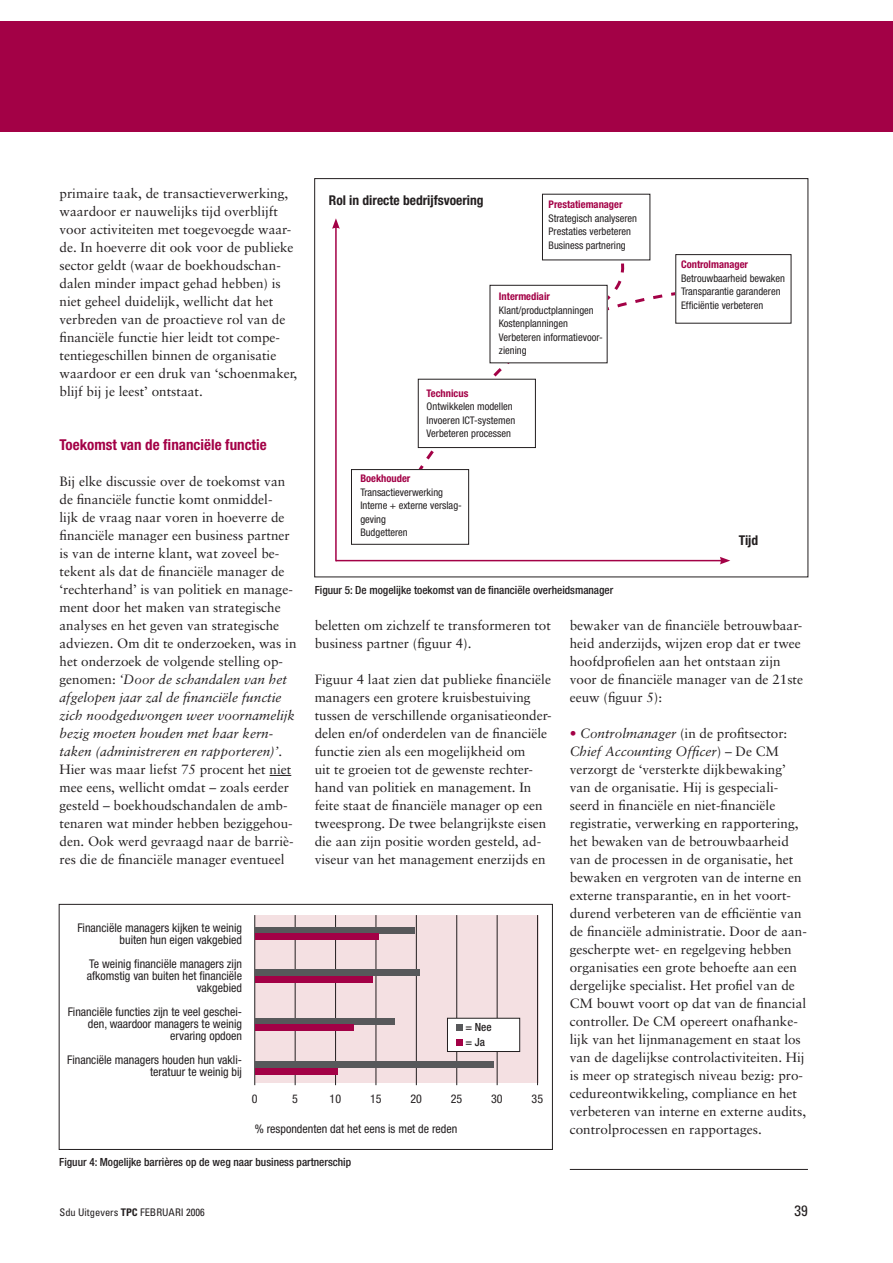
<style>
.page{position:relative;width:893px;height:1263px;background:#fff}
.page>*{position:absolute;margin:0;border:0;box-sizing:border-box;transform-origin:0 0}
.TK_1{font:700 condensed 15px "Helvetica Neue";color:#a30146}
.t1{font:condensed 15px "Univers";color:#231f20}
.t2{font:13.5px/18px "Sabon";color:#231f20}
.TK_2{font:700 condensed 13.5px "Helvetica Neue";color:#231f20}
.t3{font:condensed 12px/12px "Helvetica Neue";color:#231f20;text-align:right}
.Bijschrift{font:500 condensed 11.25px "Helvetica Neue";color:#231f20}
.t4{font:condensed 10.5px/13.5px "Helvetica Neue";color:#231f20}
.t5{font:700 condensed 10.5px "Helvetica Neue";color:#a30146}
.t6{font:condensed 10.5px "Univers";color:#231f20}
.s1{font-style:italic}
.s2{color:#a30146}
.s3{font-weight:700}
</style>
<div class="page">
<div style="left:0;top:21px;width:893px;height:111px;background:#a30146"></div>
<svg style="left:579px;top:247px;width:72px;height:37px"></svg>
<svg style="left:417px;top:284px;width:258px;height:249px"></svg>
<div style="left:542px;top:194px;width:108px;height:66px;background:#fff"></div>
<div style="left:675px;top:254px;width:116px;height:70px;border:1px solid #231f20"></div>
<div style="left:490px;top:285px;width:117px;height:78px;background:#fff"></div>
<div style="left:490px;top:285px;width:117px;height:78px;border:1px solid #231f20"></div>
<div style="left:351px;top:470px;width:118px;height:74px;background:#fff"></div>
<div style="left:351px;top:469px;width:118px;height:76px;border:1px solid #231f20"></div>
<div style="left:418px;top:379px;width:117px;height:68px;background:#fff"></div>
<div style="left:418px;top:379px;width:118px;height:69px;border:1px solid #231f20"></div>
<div style="left:59px;top:904px;width:494px;height:246px;border:1px solid #231f20"></div>
<div style="left:255px;top:915px;width:283px;height:167px;background:#f4e0e2"></div>
<hr style="left:254px;top:915px;width:1px;height:170px;background:#231f20">
<hr style="left:295px;top:915px;width:1px;height:170px;background:#231f20">
<hr style="left:335px;top:915px;width:1px;height:170px;background:#231f20">
<hr style="left:376px;top:915px;width:1px;height:170px;background:#231f20">
<hr style="left:416px;top:915px;width:1px;height:170px;background:#231f20">
<hr style="left:456px;top:915px;width:1px;height:170px;background:#231f20">
<hr style="left:497px;top:915px;width:1px;height:170px;background:#231f20">
<hr style="left:537px;top:915px;width:1px;height:170px;background:#231f20">
<div style="left:255px;top:927px;width:160px;height:6px;background:#57585a"></div>
<div style="left:255px;top:933px;width:124px;height:6px;background:#a30146"></div>
<div style="left:255px;top:969px;width:165px;height:7px;background:#57585a"></div>
<div style="left:255px;top:976px;width:118px;height:6px;background:#a30146"></div>
<div style="left:255px;top:1018px;width:139px;height:6px;background:#57585a"></div>
<div style="left:255px;top:1024px;width:98px;height:7px;background:#a30146"></div>
<div style="left:255px;top:1062px;width:239px;height:6px;background:#57585a"></div>
<div style="left:255px;top:1068px;width:83px;height:6px;background:#a30146"></div>
<div style="left:447px;top:1018px;width:73px;height:33px;background:#fff"></div>
<div style="left:447px;top:1018px;width:73px;height:34px;border:1px solid #231f20"></div>
<div style="left:456px;top:1024px;width:7px;height:7px;background:#57585a"></div>
<div style="left:456px;top:1039px;width:7px;height:7px;background:#a30146"></div>
<svg style="left:270px;top:775px;width:21px;height:1px"></svg>
<hr style="left:570px;top:1169px;width:238px;height:1px;background:#231f20">
<hr style="left:335px;top:226px;width:2px;height:335px;background:#a30146">
<svg style="left:332px;top:218px;width:8px;height:11px"></svg>
<hr style="left:336px;top:560px;width:386px;height:1px;background:#a30146">
<svg style="left:720px;top:557px;width:10px;height:7px"></svg>
<p class="t2" style="left:60px;top:184px;width:239px">primaire taak, de transactieverwerking, waardoor er nauwelijks tijd overblijft voor activiteiten met toegevoegde waar&shy;de. In hoeverre dit ook voor de publieke sector geldt (waar de boekhoudschan&shy;dalen minder impact gehad hebben) is niet geheel duidelijk, wellicht dat het verbreden van de proactieve rol van de financiële functie hier leidt tot compe&shy;tentiegeschillen binnen de organisatie waardoor er een druk van ‘schoenmaker, blijf bij je leest’ ontstaat.</p>
<p class="TK_2" style="left:329px;top:192px;width:156px">Rol in directe bedrijfsvoering</p>
<p class="t5" style="left:549px;top:198px;width:76px">Prestatiemanager</p>
<p class="t4" style="left:549px;top:211px;width:90px">Strategisch analyseren</p>
<p class="t4" style="left:549px;top:225px;width:84px">Prestaties verbeteren</p>
<p class="t4" style="left:549px;top:238px;width:79px">Business partnering</p>
<p class="t5" style="left:681px;top:258px;width:69px">Controlmanager</p>
<p class="t4" style="left:681px;top:271px;width:105px">Betrouwbaarheid bewaken</p>
<p class="t4" style="left:681px;top:285px;width:101px">Transparantie garanderen</p>
<p class="t4" style="left:681px;top:298px;width:84px">Efficiëntie verbeteren</p>
<p class="t5" style="left:499px;top:290px;width:53px">Intermediair</p>
<p class="t4" style="left:499px;top:303px;width:96px">Klant/productplanningen</p>
<p class="t4" style="left:499px;top:317px;width:70px">Kostenplanningen</p>
<p class="t4" style="left:499px;top:330px;width:105px">Verbeteren informatievoor&shy;ziening</p>
<p class="t5" style="left:427px;top:387px;width:43px">Technicus</p>
<p class="t4" style="left:427px;top:400px;width:88px">Ontwikkelen modellen</p>
<p class="t4" style="left:427px;top:413px;width:90px">Invoeren ICT-systemen</p>
<p class="t4" style="left:427px;top:427px;width:86px">Verbeteren processen</p>
<p class="TK_1" style="left:60px;top:436px;width:209px">Toekomst van de financiële functie</p>
<p class="t2" style="left:60px;top:472px;width:239px">Bij elke discussie over de toekomst van de financiële functie komt onmiddel-<br>lijk de vraag naar voren in hoeverre de financiële manager een business partner is van de interne klant, wat zoveel be&shy;tekent als dat de financiële manager de ‘rechterhand’ is van politiek en manage&shy;ment door het maken van strategische analyses en het geven van strategische adviezen. Om dit te onderzoeken, was in het onderzoek de volgende stelling op&shy;genomen: <span class="s1">‘Door de schandalen van het afgelopen jaar zal de financiële functie zich noodgedwongen weer voornamelijk bezig moeten houden met haar kern&shy;taken (administreren en rapporteren)’</span>.<br>Hier was maar liefst 75 procent het niet mee eens, wellicht omdat – zoals eerder gesteld – boekhoudschandalen de amb&shy;tenaren wat minder hebben beziggehou&shy;den. Ook werd gevraagd naar de barriè&shy;res die de financiële manager eventueel</p>
<p class="t5" style="left:360px;top:472px;width:52px">Boekhouder</p>
<p class="t4" style="left:360px;top:485px;width:84px">Transactieverwerking</p>
<p class="t4" style="left:360px;top:498px;width:103px">Interne + externe verslag&shy;geving</p>
<p class="t4" style="left:360px;top:525px;width:49px">Budgetteren</p>
<p class="TK_2" style="left:739px;top:532px;width:21px">Tijd</p>
<p class="Bijschrift" style="left:315px;top:583px;width:300px">Figuur 5: De mogelijke toekomst van de financiële overheidsmanager</p>
<p class="t2" style="left:315px;top:616px;width:238px">beletten om zichzelf te transformeren tot business partner (figuur 4).</p>
<p class="t2" style="left:315px;top:670px;width:239px">Figuur 4 laat zien dat publieke financiële managers een grotere kruisbestuiving tussen de verschillende organisatieonder&shy;delen en/of onderdelen van de financiële functie zien als een mogelijkheid om<br>uit te groeien tot de gewenste rechter&shy;hand van politiek en management. In feite staat de financiële manager op een tweesprong. De twee belangrijkste eisen die aan zijn positie worden gesteld, ad&shy;viseur van het management enerzijds en</p>
<p class="t2" style="left:570px;top:616px;width:235px">bewaker van de financiële betrouwbaar&shy;heid anderzijds, wijzen erop dat er twee hoofdprofielen aan het ontstaan zijn voor de financiële manager van de 21ste eeuw (figuur 5):</p>
<p class="t2" style="left:570px;top:724px;width:239px"><span class="s2">•</span> <span class="s1">Controlmanager</span> (in de profitsector:<br><span class="s1">Chief Accounting Officer</span>) – De CM verzorgt de ‘versterkte dijkbewaking’ van de organisatie. Hij is gespeciali&shy;seerd in financiële en niet-financiële registratie, verwerking en rapportering, het bewaken van de betrouwbaarheid van de processen in de organisatie, het bewaken en vergroten van de interne en externe transparantie, en in het voort&shy;durend verbeteren van de efficiëntie van de financiële administratie. Door de aan&shy;gescherpte wet- en regelgeving hebben organisaties een grote behoefte aan een dergelijke specialist. Het profiel van de CM bouwt voort op dat van de financial controller. De CM opereert onafhanke&shy;lijk van het lijnmanagement en staat los van de dagelijkse controlactiviteiten. Hij is meer op strategisch niveau bezig: pro&shy;cedureontwikkeling, compliance en het verbeteren van interne en externe audits, controlprocessen en rapportages.</p>
<p class="t3" style="left:78px;top:921px;width:166px">Financiële managers kijken te weinig buiten hun eigen vakgebied</p>
<p class="t3" style="left:87px;top:957px;width:157px">Te weinig financiële managers zijn afkomstig van buiten het financiële vakgebied</p>
<p class="t3" style="left:68px;top:1005px;width:176px">Financiële functies zijn te veel geschei&shy;den, waardoor managers te weinig ervaring opdoen</p>
<p class="t3" style="left:67px;top:1053px;width:176px">Financiële managers houden hun vakli&shy;teratuur te weinig bij</p>
<p class="Bijschrift" style="left:465px;top:1020px;width:28px">= Nee</p>
<p class="Bijschrift" style="left:465px;top:1035px;width:21px">= Ja</p>
<p class="t3" style="left:252px;top:1093px;width:7px">0</p>
<p class="t3" style="left:292px;top:1093px;width:7px">5</p>
<p class="t3" style="left:330px;top:1093px;width:13px">10</p>
<p class="t3" style="left:370px;top:1093px;width:13px">15</p>
<p class="t3" style="left:410px;top:1093px;width:13px">20</p>
<p class="t3" style="left:451px;top:1093px;width:13px">25</p>
<p class="t3" style="left:491px;top:1093px;width:13px">30</p>
<p class="t3" style="left:532px;top:1093px;width:13px">35</p>
<p class="t3" style="left:255px;top:1122px;width:204px">% respondenten dat het eens is met de reden</p>
<p class="Bijschrift" style="left:59px;top:1155px;width:293px">Figuur 4: Mogelijke barrières op de weg naar business partnerschip</p>
<p class="t6" style="left:60px;top:1205px;width:147px">Sdu Uitgevers <span class="s3">TPC</span> FEBRUARI 2006</p>
<p class="t1" style="left:795px;top:1201px;width:15px">39</p>
</div>
